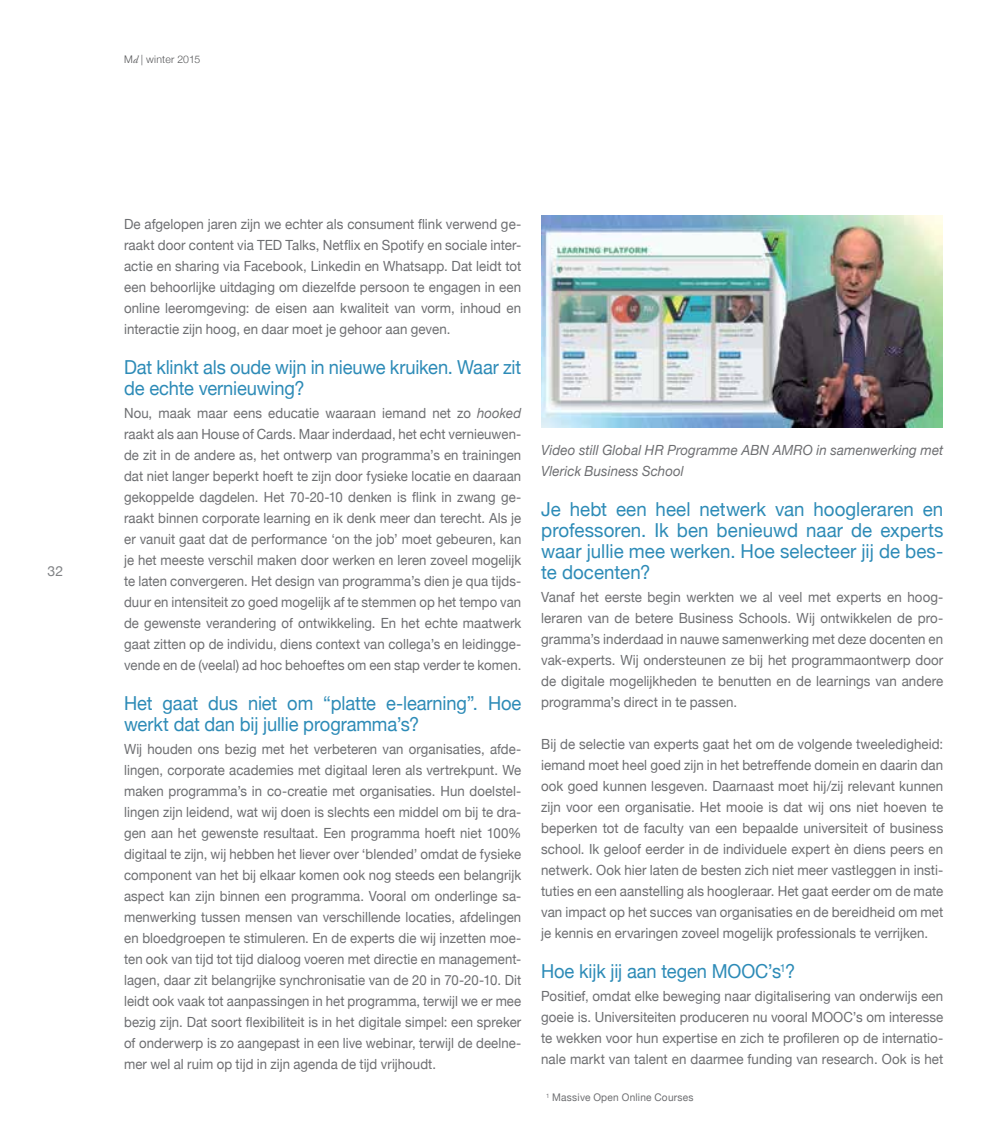
<style>
.page{position:relative;width:993px;height:1141px;background:#fff}
.page>*{position:absolute;margin:0;border:0;box-sizing:border-box;transform-origin:0 0}
.t1{font:19.25px/21px "Helvetica Neue";letter-spacing:-.005em;color:#2d8bb7;scale:.95 1}
.t2{font:19.25px/21px "Helvetica Neue";letter-spacing:-.005em;color:#2d8bb7;text-align:justify}
.t3{font:14px/21px "Helvetica Neue";letter-spacing:.005em;color:#6d6e71;text-align:justify;scale:.94 1}
.t4{font:14px/21px "Helvetica Neue";letter-spacing:.005em;color:#6d6e71;text-align:justify;scale:.95 1}
.t5{font:italic 14px/21px "Helvetica Neue";letter-spacing:.01em;color:#6d6e71;scale:.95 1}
.t6{font:14px "Helvetica Neue";color:#808285}
.t7{font:10.5px "Helvetica Neue";letter-spacing:.025em;color:#6d6e71;scale:.96 1}
.t8{font:300 10.5px "Helvetica Neue";letter-spacing:.015em;color:#58595b}
.s1{font-family:"Adobe Garamond Pro";font-weight:400;font-style:italic}
.s2{font-style:italic}
</style>
<div class="page">
<img style="left:541px;top:216px;width:401px;height:212px">
<p class="t6" style="left:48px;top:563px;width:17px">32</p>
<p class="t8" style="left:124px;top:53px;width:78px">M<span class="s1">d</span> | winter 2015</p>
<p class="t4" style="left:124px;top:213px;width:419px">De afgelopen jaren zijn we echter als consument flink verwend ge&shy;raakt door content via TED Talks, Netflix en Spotify en sociale inter&shy;actie en sharing via Facebook, Linkedin en Whatsapp. Dat leidt tot een behoorlijke uitdaging om diezelfde persoon te engagen in een online leeromgeving: de eisen aan kwaliteit van vorm, inhoud en interactie zijn hoog, en daar moet je gehoor aan geven.</p>
<h1 class="t1" style="left:124px;top:357px;width:419px">Dat klinkt als oude wijn in nieuwe kruiken. Waar zit de echte vernieuwing?</h1>
<p class="t3" style="left:124px;top:402px;width:424px">Nou, maak maar eens educatie waaraan iemand net zo <span class="s2">hooked </span>raakt als aan House of Cards. Maar inderdaad, het echt vernieuwen&shy;de zit in de andere as, het ontwerp van programma’s en trainingen dat niet langer beperkt hoeft te zijn door fysieke locatie en daaraan gekoppelde dagdelen. Het 70-20-10 denken is flink in zwang ge&shy;raakt binnen corporate learning en ik denk meer dan terecht. Als je er vanuit gaat dat de performance ‘on the job’ moet gebeuren, kan je het meeste verschil maken door werken en leren zoveel mogelijk te laten convergeren. Het design van programma’s dien je qua tijds&shy;duur en intensiteit zo goed mogelijk af te stemmen op het tempo van de gewenste verandering of ontwikkeling. En het echte maatwerk gaat zitten op de individu, diens context van collega’s en leidingge&shy;vende en de (veelal) ad hoc behoeftes om een stap verder te komen.</p>
<h1 class="t1" style="left:124px;top:693px;width:419px">Het gaat dus niet om “platte e-learning”. Hoe werkt dat dan bij jullie programma’s?</h1>
<p class="t3" style="left:124px;top:738px;width:424px">Wij houden ons bezig met het verbeteren van organisaties, afde&shy;lingen, corporate academies met digitaal leren als vertrekpunt. We maken programma’s in co-creatie met organisaties. Hun doelstel&shy;lingen zijn leidend, wat wij doen is slechts een middel om bij te dra&shy;gen aan het gewenste resultaat. Een programma hoeft niet 100% digitaal te zijn, wij hebben het liever over ‘blended’ omdat de fysieke component van het bij elkaar komen ook nog steeds een belangrijk aspect kan zijn binnen een programma. Vooral om onderlinge sa&shy;menwerking tussen mensen van verschillende locaties, afdelingen en bloedgroepen te stimuleren. En de experts die wij inzetten moe&shy;ten ook van tijd tot tijd dialoog voeren met directie en management&shy;lagen, daar zit belangrijke synchronisatie van de 20 in 70-20-10. Dit leidt ook vaak tot aanpassingen in het programma, terwijl we er mee bezig zijn. Dat soort flexibiliteit is in het digitale simpel: een spreker of onderwerp is zo aangepast in een live webinar, terwijl de deelne&shy;mer wel al ruim op tijd in zijn agenda de tijd vrijhoudt.</p>
<p class="t5" style="left:541px;top:439px;width:424px">Video still Global HR Programme ABN AMRO in samenwerking met<br>Vlerick Business School</p>
<h1 class="t2" style="left:541px;top:499px;width:403px">Je hebt een heel netwerk van hoogleraren en professoren. Ik ben benieuwd naar de experts waar jullie mee werken. Hoe selecteer jij de bes&shy;te docenten?</h1>
<p class="t4" style="left:541px;top:586px;width:424px">Vanaf het eerste begin werkten we al veel met experts en hoog&shy;leraren van de betere Business Schools. Wij ontwikkelen de pro&shy;gramma’s inderdaad in nauwe samenwerking met deze docenten en vak-experts. Wij ondersteunen ze bij het programmaontwerp door de digitale mogelijkheden te benutten en de learnings van andere programma’s direct in te passen.</p>
<p class="t4" style="left:541px;top:733px;width:425px">Bij de selectie van experts gaat het om de volgende tweeledigheid: iemand moet heel goed zijn in het betreffende domein en daarin dan ook goed kunnen lesgeven. Daarnaast moet hij/zij relevant kunnen zijn voor een organisatie. Het mooie is dat wij ons niet hoeven te beperken tot de faculty van een bepaalde universiteit of business school. Ik geloof eerder in de individuele expert èn diens peers en netwerk. Ook hier laten de besten zich niet meer vastleggen in insti&shy;tuties en een aanstelling als hoogleraar. Het gaat eerder om de mate van impact op het succes van organisaties en de bereidheid om met je kennis en ervaringen zoveel mogelijk professionals te verrijken.</p>
<h1 class="t1" style="left:541px;top:961px;width:269px">Hoe kijk jij aan tegen MOOC’s<sup>1</sup>?</h1>
<p class="t4" style="left:541px;top:985px;width:424px">Positief, omdat elke beweging naar digitalisering van onderwijs een goeie is. Universiteiten produceren nu vooral MOOC’s om interesse te wekken voor hun expertise en zich te profileren op de internatio&shy;nale markt van talent en daarmee funding van research. Ook is het</p>
<p class="t7" style="left:546px;top:1091px;width:155px"><sup>1</sup> Massive Open Online Courses</p>
</div>
